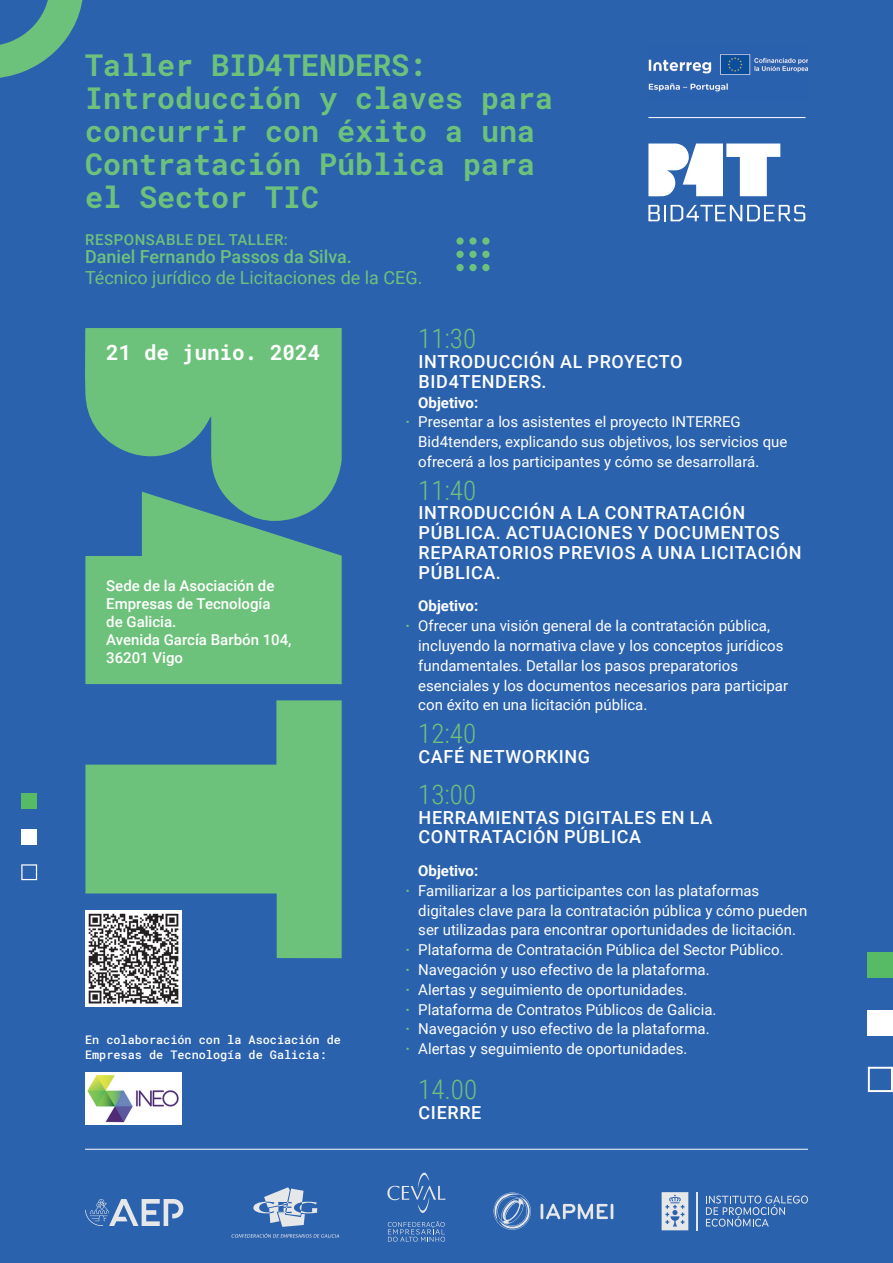
<style>
.page{position:relative;width:893px;height:1263px;background:#2b62ae}
.page>*{position:absolute;margin:0;border:0;box-sizing:border-box;transform-origin:0 0}
.t1{font:700 30px/33px "Roboto Mono";color:#6dc27b}
.t2{font:300 27px "Roboto Condensed";color:#6dc27b}
.t3{font:700 21px "Roboto Mono";color:#fff}
.t4{font:500 18px/19.8px "Roboto";letter-spacing:.035em;color:#fff}
.t5{font:18px "Roboto";color:#6dc27b}
.t6{font:500 18px "Roboto";color:#6dc27b}
.t7{font:15px "Roboto";color:#fff}
.t8{font:500 15px/18px "Roboto";color:#fff}
.t9{font:700 15px "Roboto";color:#fff}
.t10{font:500 15px "Roboto";letter-spacing:.035em;color:#6dc27b}
.t11{font:500 11.85px/14.2px "Roboto Mono";color:#fff}
.s1{font-weight:700;color:#6dc27b}
</style>
<div class="page">
<svg style="left:85px;top:700px;width:257px;height:258px;fill:#6dc27b"></svg>
<svg style="left:85px;top:525px;width:257px;height:159px;background:#67ba7f"></svg>
<svg style="left:85px;top:328px;width:257px;height:197px;fill:#6dc27b"></svg>
<svg style="left:0;top:0;width:83px;height:78px"></svg>
<div style="left:868px;top:1010px;width:25px;height:25px;background:#fff"></div>
<svg style="left:868px;top:1067px;width:25px;height:25px"></svg>
<div style="left:868px;top:952px;width:25px;height:26px;background:#57bb65"></div>
<div style="left:21px;top:829px;width:16px;height:16px;background:#fff"></div>
<svg style="left:21px;top:864px;width:16px;height:16px"></svg>
<div style="left:21px;top:793px;width:16px;height:16px;background:#57bb65"></div>
<div style="left:469px;top:237px;width:8px;height:8px;background:#6dc27b;border-radius:50%"></div>
<div style="left:482px;top:237px;width:8px;height:8px;background:#6dc27b;border-radius:50%"></div>
<div style="left:456px;top:251px;width:8px;height:7px;background:#6dc27b;border-radius:50%"></div>
<div style="left:469px;top:251px;width:8px;height:7px;background:#6dc27b;border-radius:50%"></div>
<div style="left:482px;top:251px;width:8px;height:7px;background:#6dc27b;border-radius:50%"></div>
<div style="left:456px;top:264px;width:8px;height:7px;background:#6dc27b;border-radius:50%"></div>
<div style="left:469px;top:264px;width:8px;height:7px;background:#6dc27b;border-radius:50%"></div>
<div style="left:482px;top:264px;width:8px;height:7px;background:#6dc27b;border-radius:50%"></div>
<div style="left:456px;top:237px;width:8px;height:8px;background:#6dc27b;border-radius:50%"></div>
<svg style="left:387px;top:1172px;width:58px;height:41px"></svg>
<svg style="left:388px;top:1221px;width:57px;height:21px"></svg>
<svg style="left:85px;top:1199px;width:98px;height:27px"></svg>
<svg style="left:541px;top:1204px;width:72px;height:15px"></svg>
<svg style="left:494px;top:1192px;width:37px;height:38px"></svg>
<svg style="left:662px;top:1192px;width:26px;height:38px"></svg>
<svg style="left:706px;top:1195px;width:102px;height:32px"></svg>
<hr style="left:696px;top:1192px;width:1px;height:38px;background:#e6e7e9">
<svg style="left:253px;top:1187px;width:64px;height:40px"></svg>
<svg style="left:232px;top:1233px;width:107px;height:5px"></svg>
<hr style="left:85px;top:1149px;width:723px;height:1px;background:#fff">
<img style="left:85px;top:911px;width:96px;height:96px">
<img style="left:648px;top:54px;width:160px;height:38px">
<hr style="left:648px;top:117px;width:158px;height:1px;background:#fff">
<svg style="left:648px;top:205px;width:157px;height:16px"></svg>
<svg style="left:648px;top:144px;width:132px;height:52px"></svg>
<img style="left:85px;top:1072px;width:96px;height:53px">
<h1 class="t1" style="left:85px;top:48px;width:470px">Taller BID4TENDERS:<br>Introducción y claves para concurrir con éxito a una<br>Contratación Pública para el Sector TIC</h1>
<p class="t10" style="left:85px;top:229px;width:204px">RESPONSABLE DEL TALLER:</p>
<p class="t6" style="left:85px;top:244px;width:268px">Daniel Fernando Passos da Silva.</p>
<p class="t5" style="left:85px;top:265px;width:339px">Técnico jurídico de Licitaciones de la CEG.</p>
<h3 class="t3" style="left:106px;top:338px;width:216px">21 de junio. 2024</h3>
<p class="t8" style="left:106px;top:576px;width:187px">Sede de la Asociación de<br>Empresas de Tecnología<br>de Galicia.<br>Avenida García Barbón 104,<br>36201 Vigo</p>
<p class="t11" style="left:85px;top:1033px;width:257px">En colaboración con la Asociación de<br>Empresas de Tecnología de Galicia:</p>
<h2 class="t2" style="left:418px;top:320px;width:59px">11:30</h2>
<p class="t4" style="left:419px;top:351px;width:265px">INTRODUCCIÓN AL PROYECTO<br>BID4TENDERS.</p>
<p class="t9" style="left:418px;top:392px;width:62px">Objetivo:</p>
<p class="t7" style="left:405px;top:411px;width:337px"><span class="s1">·</span> Presentar a los asistentes el proyecto INTERREG</p>
<p class="t7" style="left:418px;top:431px;width:371px">Bid4tenders, explicando sus objetivos, los servicios que</p>
<p class="t7" style="left:418px;top:451px;width:343px">ofrecerá a los participantes y cómo se desarrollará.</p>
<h2 class="t2" style="left:418px;top:471px;width:59px">11:40</h2>
<p class="t4" style="left:419px;top:502px;width:385px">INTRODUCCIÓN A LA CONTRATACIÓN<br>PÚBLICA. ACTUACIONES Y DOCUMENTOS<br>REPARATORIOS PREVIOS A UNA LICITACIÓN<br>PÚBLICA.</p>
<p class="t9" style="left:418px;top:595px;width:62px">Objetivo:</p>
<p class="t7" style="left:405px;top:615px;width:366px"><span class="s1">·</span> Ofrecer una visión general de la contratación pública,</p>
<p class="t7" style="left:418px;top:635px;width:367px">incluyendo la normativa clave y los conceptos jurídicos</p>
<p class="t7" style="left:418px;top:655px;width:321px">fundamentales. Detallar los pasos preparatorios</p>
<p class="t7" style="left:418px;top:675px;width:371px">esenciales y los documentos necesarios para participar</p>
<p class="t7" style="left:418px;top:694px;width:231px">con éxito en una licitación pública.</p>
<h2 class="t2" style="left:418px;top:714px;width:59px">12:40</h2>
<p class="t4" style="left:419px;top:746px;width:173px">CAFÉ NETWORKING</p>
<h2 class="t2" style="left:418px;top:775px;width:59px">13:00</h2>
<p class="t4" style="left:419px;top:806px;width:295px">HERRAMIENTAS DIGITALES EN LA<br>CONTRATACIÓN PÚBLICA</p>
<p class="t9" style="left:418px;top:860px;width:62px">Objetivo:</p>
<p class="t7" style="left:405px;top:880px;width:355px"><span class="s1">·</span> Familiarizar a los participantes con las plataformas</p>
<p class="t7" style="left:418px;top:900px;width:391px">digitales clave para la contratación pública y cómo pueden</p>
<p class="t7" style="left:418px;top:919px;width:379px">ser utilizadas para encontrar oportunidades de licitación.</p>
<p class="t7" style="left:405px;top:939px;width:380px"><span class="s1">·</span> Plataforma de Contratación Pública del Sector Público.</p>
<p class="t7" style="left:405px;top:959px;width:306px"><span class="s1">·</span> Navegación y uso efectivo de la plataforma.</p>
<p class="t7" style="left:405px;top:979px;width:283px"><span class="s1">·</span> Alertas y seguimiento de oportunidades.</p>
<p class="t7" style="left:405px;top:999px;width:312px"><span class="s1">·</span> Plataforma de Contratos Públicos de Galicia.</p>
<p class="t7" style="left:405px;top:1018px;width:306px"><span class="s1">·</span> Navegación y uso efectivo de la plataforma.</p>
<p class="t7" style="left:405px;top:1038px;width:283px"><span class="s1">·</span> Alertas y seguimiento de oportunidades.</p>
<h2 class="t2" style="left:418px;top:1071px;width:60px">14.00</h2>
<p class="t4" style="left:419px;top:1102px;width:64px">CIERRE</p>
</div>
